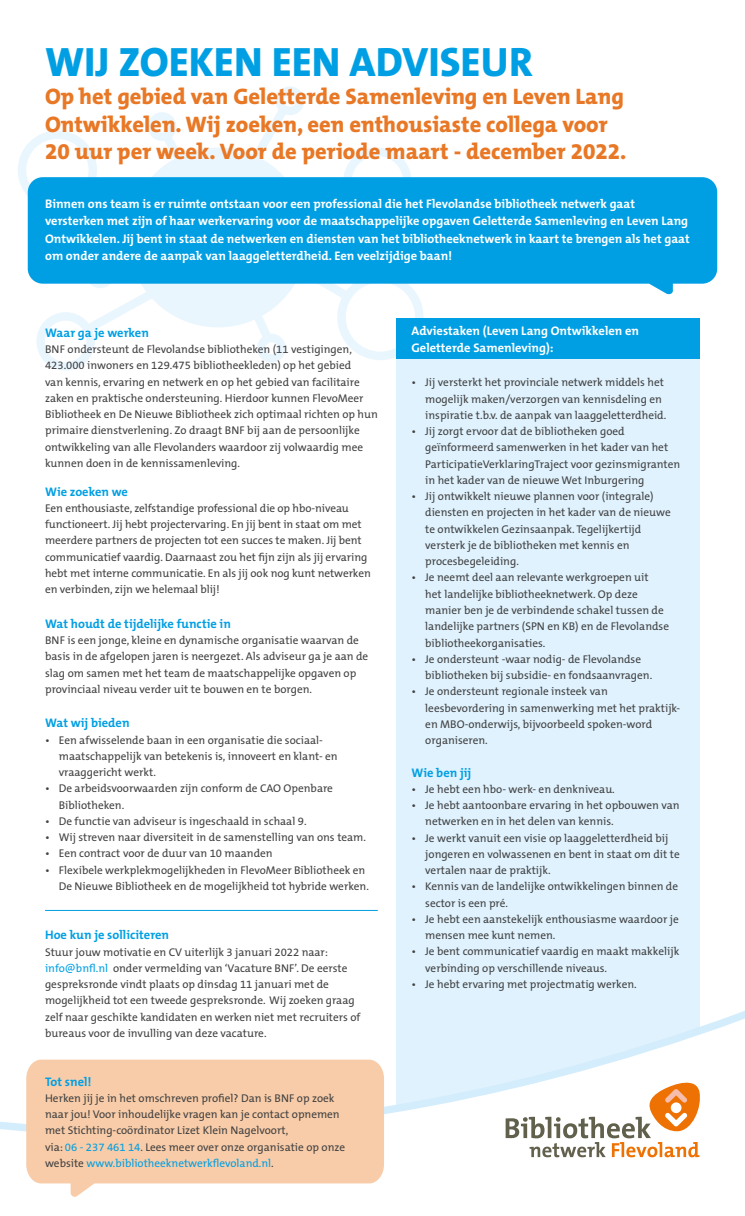
<style>
.page{position:relative;width:745px;height:1216px;background:#fff}
.page>*{position:absolute;margin:0;border:0;box-sizing:border-box;transform-origin:0 0}
.t1{font:800 41.25px "The Mix B8";color:#009fe3}
.t2{font:800 22.5px/27.5px "The Mix B8";color:#e87825}
.t3{font:700 12.5px/17.5px "The Mix B7";color:#fff}
.t4{font:700 12.5px "The Mix B7";color:#009fe3}
.t5{font:11.25px/16.2px "The Mix B5 Plain";color:#414142}
.s1{color:#009fe3}
</style>
<div class="page">
<svg style="left:18px;top:86px;width:405px;height:284px"></svg>
<svg style="left:28px;top:177px;width:688px;height:117px;background:#16a7e5"></svg>
<div style="left:396px;top:346px;width:303px;height:768px;background:#dff2fd"></div>
<div style="left:396px;top:319px;width:303px;height:40px;background:#009fe3"></div>
<svg style="left:0;top:982px;width:744px;height:215px"></svg>
<svg style="left:26px;top:1059px;width:358px;height:137px;background:#f8d1b0"></svg>
<svg style="left:505px;top:1082px;width:194px;height:75px"></svg>
<hr style="left:45px;top:910px;width:332px;height:1px;background:#009fe3">
<h1 class="t1" style="left:45px;top:39px;width:489px">WIJ ZOEKEN EEN ADVISEUR</h1>
<h2 class="t2" style="left:45px;top:83px;width:582px">Op het gebied van Geletterde Samenleving en Leven Lang<br>Ontwikkelen. Wij zoeken, een enthousiaste collega voor<br>20 uur per week. Voor de periode maart - december 2022.</h2>
<p class="t3" style="left:45px;top:195px;width:646px">Binnen ons team is er ruimte ontstaan voor een professional die het Flevolandse bibliotheek netwerk gaat versterken met zijn of haar werkervaring voor de maatschappelijke opgaven Geletterde Samenleving en Leven Lang Ontwikkelen. Jij bent in staat de netwerken en diensten van het bibliotheeknetwerk in kaart te brengen als het gaat om onder andere de aanpak van laaggeletterdheid. Een veelzijdige baan!</p>
<p class="t4" style="left:45px;top:326px;width:105px">Waar ga je werken</p>
<p class="t5" style="left:45px;top:341px;width:334px">BNF ondersteunt de Flevolandse bibliotheken (11 vestigingen, 423.000 inwoners en 129.475 bibliotheekleden) op het gebied<br>van kennis, ervaring en netwerk en op het gebied van facilitaire zaken en praktische ondersteuning. Hierdoor kunnen FlevoMeer Bibliotheek en De Nieuwe Bibliotheek zich optimaal richten op hun primaire dienstverlening. Zo draagt BNF bij aan de persoonlijke ontwikkeling van alle Flevolanders waardoor zij volwaardig mee kunnen doen in de kennissamenleving.</p>
<p class="t4" style="left:45px;top:484px;width:84px">Wie zoeken we</p>
<p class="t5" style="left:45px;top:500px;width:327px">Een enthousiaste, zelfstandige professional die op hbo-niveau functioneert. Jij hebt projectervaring. En jij bent in staat om met meerdere partners de projecten tot een succes te maken. Jij bent communicatief vaardig. Daarnaast zou het fijn zijn als jij ervaring hebt met interne communicatie. En als jij ook nog kunt netwerken en verbinden, zijn we helemaal blij!</p>
<p class="t4" style="left:45px;top:617px;width:187px">Wat houdt de tijdelijke functie in</p>
<p class="t5" style="left:45px;top:632px;width:324px">BNF is een jonge, kleine en dynamische organisatie waarvan de basis in de afgelopen jaren is neergezet. Als adviseur ga je aan de slag om samen met het team de maatschappelijke opgaven op provinciaal niveau verder uit te bouwen en te borgen.</p>
<p class="t4" style="left:45px;top:716px;width:86px">Wat wij bieden</p>
<p class="t5" style="left:59px;top:732px;width:280px;text-indent:-14px">• Een afwisselende baan in een organisatie die sociaal&shy;maatschappelijk van betekenis is, innoveert en klant- en vraaggericht werkt.</p>
<p class="t5" style="left:59px;top:780px;width:275px;text-indent:-14px">• De arbeidsvoorwaarden zijn conform de CAO Openbare<br>Bibliotheken.</p>
<p class="t5" style="left:45px;top:813px;width:263px">• De functie van adviseur is ingeschaald in schaal 9.</p>
<p class="t5" style="left:45px;top:829px;width:322px">• Wij streven naar diversiteit in de samenstelling van ons team.</p>
<p class="t5" style="left:45px;top:845px;width:229px">• Een contract voor de duur van 10 maanden</p>
<p class="t5" style="left:59px;top:862px;width:311px;text-indent:-14px">• Flexibele werkplekmogelijkheden in FlevoMeer Bibliotheek en<br>De Nieuwe Bibliotheek en de mogelijkheid tot hybride werken.</p>
<p class="t4" style="left:45px;top:928px;width:125px">Hoe kun je solliciteren</p>
<p class="t5" style="left:45px;top:943px;width:317px">Stuur jouw motivatie en CV uiterlijk 3 januari 2022 naar: <span class="s1">info@bnfl.nl</span> onder vermelding van ‘Vacature BNF’. De eerste gespreksronde vindt plaats op dinsdag 11 januari met de mogelijkheid tot een tweede gespreksronde. Wij zoeken graag zelf naar geschikte kandidaten en werken niet met recruiters of bureaus voor de invulling van deze vacature.</p>
<p class="t4" style="left:45px;top:1074px;width:48px">Tot snel!</p>
<p class="t5" style="left:45px;top:1090px;width:301px">Herken jij je in het omschreven profiel? Dan is BNF op zoek naar jou! Voor inhoudelijke vragen kan je contact opnemen met Stichting-coördinator Lizet Klein Nagelvoort,<br>via: <span class="s1">06 - 237 461 14</span>. Lees meer over onze organisatie op onze website <span class="s1">www.bibliotheeknetwerkflevoland.nl</span>.</p>
<p class="t3" style="left:411px;top:323px;width:229px;line-height:16.2px">Adviestaken (Leven Lang Ontwikkelen en<br>Geletterde Samenleving):</p>
<p class="t5" style="left:425px;top:375px;width:242px;text-indent:-14px">• Jij versterkt het provinciale netwerk middels het mogelijk maken/verzorgen van kennisdeling en inspiratie t.b.v. de aanpak van laaggeletterdheid.</p>
<p class="t5" style="left:425px;top:423px;width:256px;text-indent:-14px">• Jij zorgt ervoor dat de bibliotheken goed geïnformeerd samenwerken in het kader van het ParticipatieVerklaringTraject voor gezinsmigranten in het kader van de nieuwe Wet Inburgering</p>
<p class="t5" style="left:425px;top:488px;width:247px;text-indent:-14px">• Jij ontwikkelt nieuwe plannen voor (integrale) diensten en projecten in het kader van de nieuwe te ontwikkelen Gezinsaanpak. Tegelijkertijd versterk je de bibliotheken met kennis en procesbegeleiding.</p>
<p class="t5" style="left:425px;top:570px;width:245px;text-indent:-14px">• Je neemt deel aan relevante werkgroepen uit<br>het landelijke bibliotheeknetwerk. Op deze manier ben je de verbindende schakel tussen de landelijke partners (SPN en KB) en de Flevolandse bibliotheekorganisaties.</p>
<p class="t5" style="left:425px;top:651px;width:228px;text-indent:-14px">• Je ondersteunt -waar nodig- de Flevolandse bibliotheken bij subsidie- en fondsaanvragen.</p>
<p class="t5" style="left:425px;top:683px;width:256px;text-indent:-14px">• Je ondersteunt regionale insteek van leesbevordering in samenwerking met het praktijk&shy;en MBO-onderwijs, bijvoorbeeld spoken-word organiseren.</p>
<p class="t4" style="left:411px;top:765px;width:61px">Wie ben jij</p>
<p class="t5" style="left:411px;top:781px;width:205px">• Je hebt een hbo- werk- en denkniveau.</p>
<p class="t5" style="left:425px;top:797px;width:255px;text-indent:-14px">• Je hebt aantoonbare ervaring in het opbouwen van netwerken en in het delen van kennis.</p>
<p class="t5" style="left:425px;top:830px;width:256px;text-indent:-14px">• Je werkt vanuit een visie op laaggeletterdheid bij jongeren en volwassenen en bent in staat om dit te vertalen naar de praktijk.</p>
<p class="t5" style="left:425px;top:878px;width:254px;text-indent:-14px">• Kennis van de landelijke ontwikkelingen binnen de sector is een pré.</p>
<p class="t5" style="left:425px;top:911px;width:255px;text-indent:-14px">• Je hebt een aanstekelijk enthousiasme waardoor je mensen mee kunt nemen.</p>
<p class="t5" style="left:425px;top:943px;width:255px;text-indent:-14px">• Je bent communicatief vaardig en maakt makkelijk verbinding op verschillende niveaus.</p>
<p class="t5" style="left:411px;top:976px;width:226px">• Je hebt ervaring met projectmatig werken.</p>
</div>
